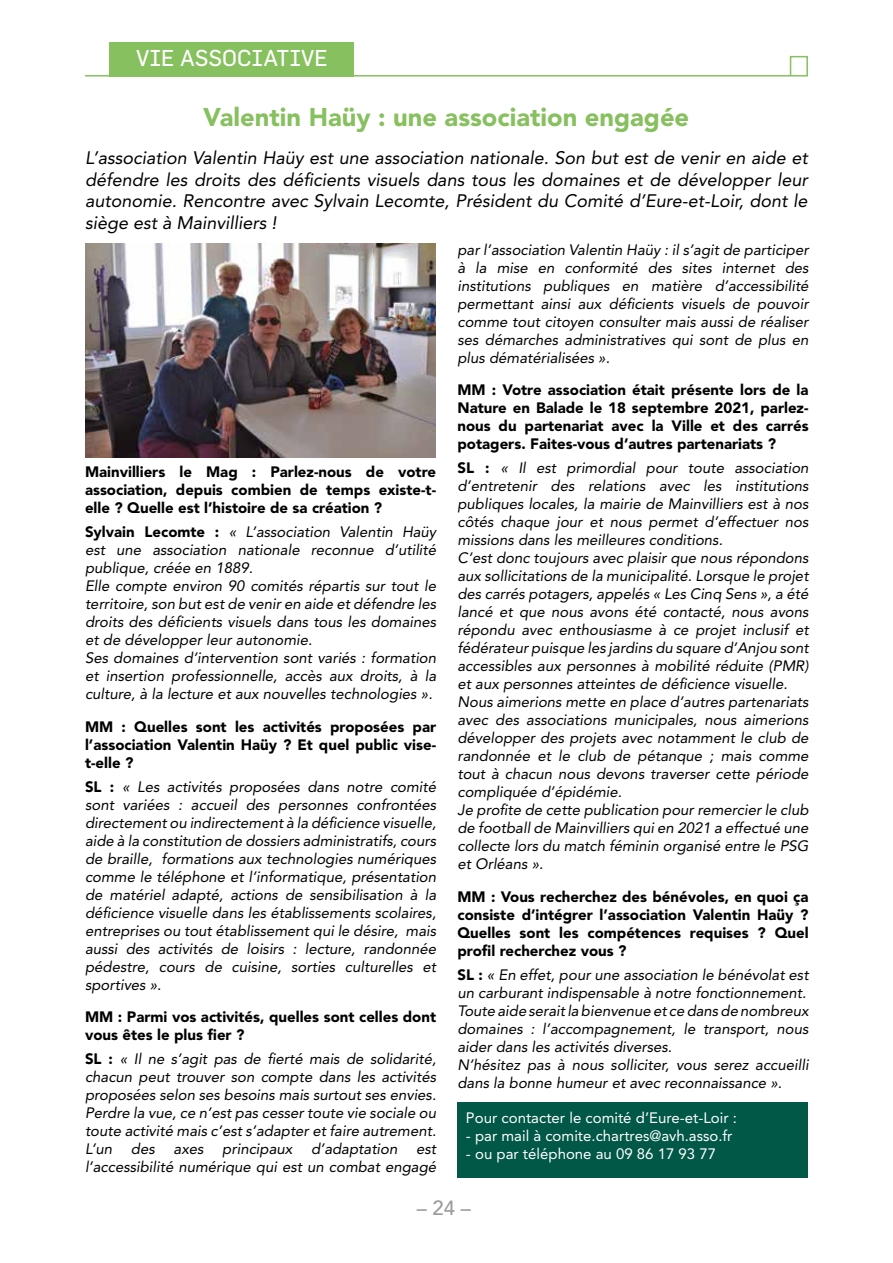
<style>
.page{position:relative;width:893px;height:1263px;background:#fff}
.page>*{position:absolute;margin:0;border:0;box-sizing:border-box;transform-origin:0 0}
.t1{font:900 25.5px "Avenir LT Std";color:#87c05e}
.t2{font:22.5px "Flama";color:#fff}
.t3{font:500 20.25px "Avenir LT Std";color:#9d9d9c}
.t4{font:italic 18px/21.6px "Avenir LT Std";color:#000;text-align:justify}
.t5{font:italic 15px/18px "Avenir LT Std";color:#000;text-align:justify}
.t6{font:900 15px/18px "Avenir LT Std";color:#000;text-align:justify}
.t7{font:15px "Avenir LT Std";color:#fff}
.s1{font-weight:900;font-style:normal}
</style>
<div class="page">
<div style="left:110px;top:42px;width:244px;height:35px;background:#87c05e"></div>
<svg style="left:85px;top:55px;width:723px;height:22px"></svg>
<img style="left:85px;top:243px;width:351px;height:214px">
<div style="left:457px;top:1103px;width:351px;height:75px;background:#015846"></div>
<p class="t2" style="left:136px;top:44px;width:193px">VIE ASSOCIATIVE</p>
<p class="t1" style="left:203px;top:101px;width:487px">Valentin Haüy : une association engagée</p>
<p class="t4" style="left:85px;top:148px;width:724px">L’association Valentin Haüy est une association nationale. Son but est de venir en aide et défendre les droits des déficients visuels dans tous les domaines et de développer leur autonomie. Rencontre avec Sylvain Lecomte, Président du Comité d’Eure-et-Loir, dont le siège est à Mainvilliers !</p>
<p class="t6" style="left:85px;top:463px;width:353px">Mainvilliers le Mag : Parlez-nous de votre association, depuis combien de temps existe-t&shy;elle ? Quelle est l’histoire de sa création ?</p>
<p class="t5" style="left:85px;top:523px;width:353px"><span class="s1">Sylvain Lecomte :</span> « L’association Valentin Haüy est une association nationale reconnue d’utilité publique, créée en 1889.</p>
<p class="t5" style="left:85px;top:577px;width:353px">Elle compte environ 90 comités répartis sur tout le territoire, son but est de venir en aide et défendre les droits des déficients visuels dans tous les domaines et de développer leur autonomie.</p>
<p class="t5" style="left:85px;top:649px;width:353px">Ses domaines d’intervention sont variés : formation et insertion professionnelle, accès aux droits, à la culture, à la lecture et aux nouvelles technologies ».</p>
<p class="t6" style="left:85px;top:717px;width:353px">MM : Quelles sont les activités proposées par l’association Valentin Haüy ? Et quel public vise&shy;t-elle ?</p>
<p class="t5" style="left:85px;top:778px;width:353px"><span class="s1">SL :</span> « Les activités proposées dans notre comité sont variées : accueil des personnes confrontées directement ou indirectement à la déficience visuelle, aide à la constitution de dossiers administratifs, cours de braille, formations aux technologies numériques comme le téléphone et l’informatique, présentation de matériel adapté, actions de sensibilisation à la déficience visuelle dans les établissements scolaires, entreprises ou tout établissement qui le désire, mais aussi des activités de loisirs : lecture, randonnée pédestre, cours de cuisine, sorties culturelles et sportives ».</p>
<p class="t6" style="left:85px;top:1008px;width:353px">MM : Parmi vos activités, quelles sont celles dont vous êtes le plus fier ?</p>
<p class="t5" style="left:85px;top:1050px;width:353px"><span class="s1">SL :</span> « Il ne s’agit pas de fierté mais de solidarité, chacun peut trouver son compte dans les activités proposées selon ses besoins mais surtout ses envies.</p>
<p class="t5" style="left:85px;top:1104px;width:353px">Perdre la vue, ce n’est pas cesser toute vie sociale ou toute activité mais c’est s’adapter et faire autrement.</p>
<p class="t5" style="left:85px;top:1140px;width:353px">L’un des axes principaux d’adaptation est l’accessibilité numérique qui est un combat engagé</p>
<p class="t5" style="left:457px;top:241px;width:353px">par l’association Valentin Haüy : il s’agit de participer à la mise en conformité des sites internet des institutions publiques en matière d’accessibilité permettant ainsi aux déficients visuels de pouvoir comme tout citoyen consulter mais aussi de réaliser ses démarches administratives qui sont de plus en plus dématérialisées ».</p>
<p class="t6" style="left:457px;top:381px;width:353px">MM : Votre association était présente lors de la Nature en Balade le 18 septembre 2021, parlez&shy;nous du partenariat avec la Ville et des carrés potagers. Faites-vous d’autres partenariats ?</p>
<p class="t5" style="left:457px;top:459px;width:353px"><span class="s1">SL :</span> « Il est primordial pour toute association d’entretenir des relations avec les institutions publiques locales, la mairie de Mainvilliers est à nos côtés chaque jour et nous permet d’effectuer nos missions dans les meilleures conditions.</p>
<p class="t5" style="left:457px;top:549px;width:353px">C’est donc toujours avec plaisir que nous répondons aux sollicitations de la municipalité. Lorsque le projet des carrés potagers, appelés « Les Cinq Sens », a été lancé et que nous avons été contacté, nous avons répondu avec enthousiasme à ce projet inclusif et fédérateur puisque les jardins du square d’Anjou sont accessibles aux personnes à mobilité réduite (PMR) et aux personnes atteintes de déficience visuelle.</p>
<p class="t5" style="left:457px;top:693px;width:353px">Nous aimerions mette en place d’autres partenariats avec des associations municipales, nous aimerions développer des projets avec notamment le club de randonnée et le club de pétanque ; mais comme tout à chacun nous devons traverser cette période compliquée d’épidémie.</p>
<p class="t5" style="left:457px;top:801px;width:353px">Je profite de cette publication pour remercier le club de football de Mainvilliers qui en 2021 a effectué une collecte lors du match féminin organisé entre le PSG et Orléans ».</p>
<p class="t6" style="left:457px;top:887px;width:353px">MM : Vous recherchez des bénévoles, en quoi ça consiste d’intégrer l’association Valentin Haüy ?<br>Quelles sont les compétences requises ? Quel profil recherchez vous ?</p>
<p class="t5" style="left:457px;top:966px;width:353px"><span class="s1">SL :</span> « En effet, pour une association le bénévolat est un carburant indispensable à notre fonctionnement.</p>
<p class="t5" style="left:457px;top:1002px;width:353px">Toute aide serait la bienvenue et ce dans de nombreux domaines : l’accompagnement, le transport, nous aider dans les activités diverses.</p>
<p class="t5" style="left:457px;top:1056px;width:353px">N’hésitez pas à nous solliciter, vous serez accueilli dans la bonne humeur et avec reconnaissance ».</p>
<p class="t7" style="left:466px;top:1108px;width:273px">Pour contacter le comité d’Eure-et-Loir :</p>
<p class="t7" style="left:466px;top:1126px;width:268px">- par mail à comite.chartres@avh.asso.fr</p>
<p class="t7" style="left:466px;top:1144px;width:252px">- ou par téléphone au 09 86 17 93 77</p>
<p class="t3" style="left:417px;top:1196px;width:56px">– 24 –</p>
</div>
